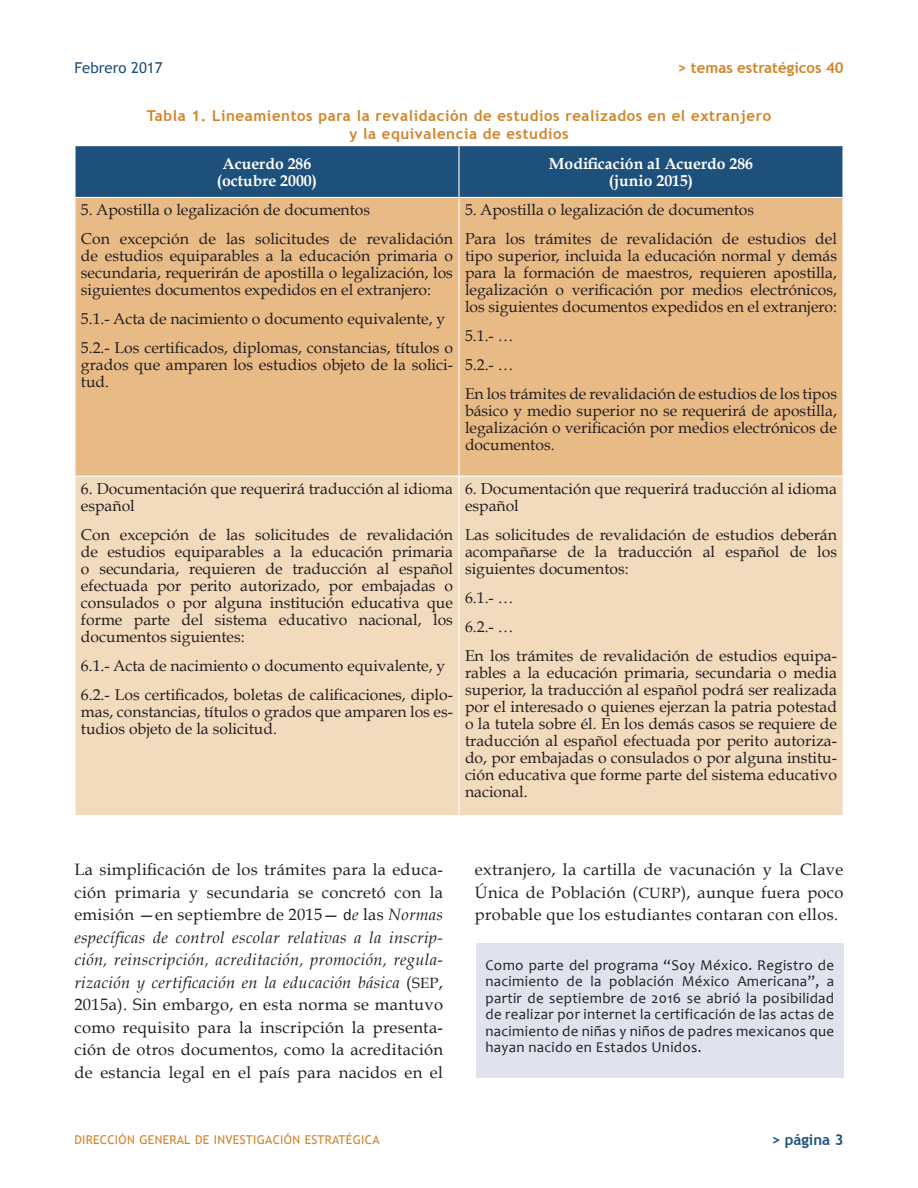
<style>
.page{position:relative;width:918px;height:1188px;background:#fff}
.page>*{position:absolute;margin:0;border:0;box-sizing:border-box;transform-origin:0 0}
.texto_general{font:16.5px/22.5px "Book Antiqua";letter-spacing:.02em;color:#231f20;text-align:justify}
.t1{font:15.75px/17px "Book Antiqua";color:#231f20;text-align:justify}
.t2{font:700 15.75px "Book Antiqua";color:#fff}
.cuadros_texto{font:15px/16.5px "Candara";letter-spacing:.02em;color:#231f20;text-align:justify}
.titulos_tablas{font:700 15px "Trebuchet MS";letter-spacing:.04em;color:#d18329}
.titulos_tablas-2{font:700 15px "Trebuchet MS";color:#d18329}
.t3{font:15px "Trebuchet MS";color:#1e507c}
.t4{font:700 15px "Trebuchet MS";color:#1e507c}
.t5{font:12.15px "Trebuchet MS SC900";letter-spacing:.02em;color:#d18329}
.s1{font-family:"Calibri"}
.s2{font-style:italic}
.s3{font-family:"Book Antiqua SC900";font-size:14.85px}
</style>
<div class="page">
<div style="left:476px;top:943px;width:368px;height:135px;background:#e0e3ed"></div>
<div style="left:76px;top:146px;width:766px;height:51px;background:#1e507c"></div>
<div style="left:76px;top:198px;width:766px;height:278px;background:#e7ba86"></div>
<div style="left:76px;top:477px;width:766px;height:338px;background:#f2dabd"></div>
<hr style="left:458px;top:146px;width:2px;height:51px;background:#fff">
<hr style="left:458px;top:198px;width:2px;height:278px;background:#fff">
<hr style="left:458px;top:477px;width:2px;height:338px;background:#fff">
<p class="t3" style="left:74px;top:59px;width:90px">Febrero 2017</p>
<p class="titulos_tablas" style="left:147px;top:106px;width:626px">Tabla 1. Lineamientos para la revalidación de estudios realizados en el extranjero</p>
<p class="titulos_tablas" style="left:349px;top:124px;width:221px">y la equivalencia de estudios</p>
<p class="t2" style="left:223px;top:154px;width:90px">Acuerdo 286</p>
<p class="t2" style="left:217px;top:171px;width:102px">(octubre 2000)</p>
<p class="titulos_tablas-2" style="left:678px;top:59px;width:167px">&gt; temas estratégicos 40</p>
<p class="t2" style="left:549px;top:154px;width:206px">Modificación al Acuerdo 286</p>
<p class="t2" style="left:609px;top:171px;width:86px">(junio 2015)</p>
<p class="t1" style="left:81px;top:201px;width:291px">5. Apostilla o legalización de documentos</p>
<p class="t1" style="left:81px;top:230px;width:374px">Con excepción de las solicitudes de revalidación de estudios equiparables a la educación primaria o secundaria, requerirán de apostilla o legalización, los siguientes documentos expedidos en el extranjero:</p>
<p class="t1" style="left:81px;top:310px;width:366px">5.1.- Acta de nacimiento o documento equivalente, y</p>
<p class="t1" style="left:81px;top:339px;width:374px">5.2.- Los certificados, diplomas, constancias, títulos o grados que amparen los estudios objeto de la solici&shy;tud.</p>
<p class="t1" style="left:465px;top:201px;width:291px">5. Apostilla o legalización de documentos</p>
<p class="t1" style="left:465px;top:230px;width:374px">Para los trámites de revalidación de estudios del tipo superior, incluida la educación normal y demás para la formación de maestros, requieren apostilla, legalización o verificación por medios electrónicos, los siguientes documentos expedidos en el extranjero:</p>
<p class="t1" style="left:465px;top:327px;width:50px">5.1.- …</p>
<p class="t1" style="left:465px;top:356px;width:50px">5.2.- …</p>
<p class="t1" style="left:465px;top:385px;width:374px">En los trámites de revalidación de estudios de los tipos básico y medio superior no se requerirá de apostilla, legalización o verificación por medios electrónicos de documentos.</p>
<p class="t1" style="left:81px;top:480px;width:374px">6. Documentación que requerirá traducción al idioma español</p>
<p class="t1" style="left:81px;top:526px;width:374px">Con excepción de las solicitudes de revalidación de estudios equiparables a la educación primaria o secundaria, requieren de traducción al español efectuada por perito autorizado, por embajadas o consulados o por alguna institución educativa que forme parte del sistema educativo nacional, los documentos siguientes:</p>
<p class="t1" style="left:81px;top:657px;width:366px">6.1.- Acta de nacimiento o documento equivalente, y</p>
<p class="t1" style="left:81px;top:686px;width:374px">6.2.- Los certificados, boletas de calificaciones, diplo&shy;mas, constancias, títulos o grados que amparen los es&shy;tudios objeto de la solicitud.</p>
<p class="t1" style="left:465px;top:480px;width:374px">6. Documentación que requerirá traducción al idioma español</p>
<p class="t1" style="left:465px;top:526px;width:374px">Las solicitudes de revalidación de estudios deberán acompañarse de la traducción al español de los siguientes documentos:</p>
<p class="t1" style="left:465px;top:589px;width:50px">6.1.- …</p>
<p class="t1" style="left:465px;top:618px;width:50px">6.2.- …</p>
<p class="t1" style="left:465px;top:647px;width:374px">En los trámites de revalidación de estudios equipa&shy;rables a la educación primaria, secundaria o media superior, la traducción al español podrá ser realizada por el interesado o quienes ejerzan la patria potestad o la tutela sobre él. En los demás casos se requiere de traducción al español efectuada por perito autoriza&shy;do, por embajadas o consulados o por alguna institu&shy;ción educativa que forme parte del sistema educativo nacional.</p>
<p class="texto_general" style="left:74px;top:858px;width:370px">La simplificación de los trámites para la educa&shy;ción primaria y secundaria se concretó con la emisión —en septiembre de 2015— <span class="s1">d</span><span class="s2">e</span> las <span class="s2">Normas específicas de control escolar relativas a la inscrip&shy;ción, reinscripción, acreditación, promoción, regula&shy;rización y certificación en la educación básica</span> (<span class="s3">SEP</span>, 2015a). Sin embargo, en esta norma se mantuvo como requisito para la inscripción la presenta&shy;ción de otros documentos, como la acreditación de estancia legal en el país para nacidos en el</p>
<p class="texto_general" style="left:475px;top:858px;width:370px">extranjero, la cartilla de vacunación y la Clave Única de Población (<span class="s3">CURP</span>), aunque fuera poco probable que los estudiantes contaran con ellos.</p>
<p class="cuadros_texto" style="left:485px;top:957px;width:350px">Como parte del programa “Soy México. Registro de nacimiento de la población México Americana”, a partir de septiembre de 2016 se abrió la posibilidad de realizar por internet la certificación de las actas de nacimiento de niñas y niños de padres mexicanos que hayan nacido en Estados Unidos.</p>
<p class="t5" style="left:74px;top:1133px;width:307px">DIRECCIÓN GENERAL DE INVESTIGACIÓN ESTRATÉGICA</p>
<p class="t4" style="left:771px;top:1130px;width:74px">&gt; página 3</p>
</div>
